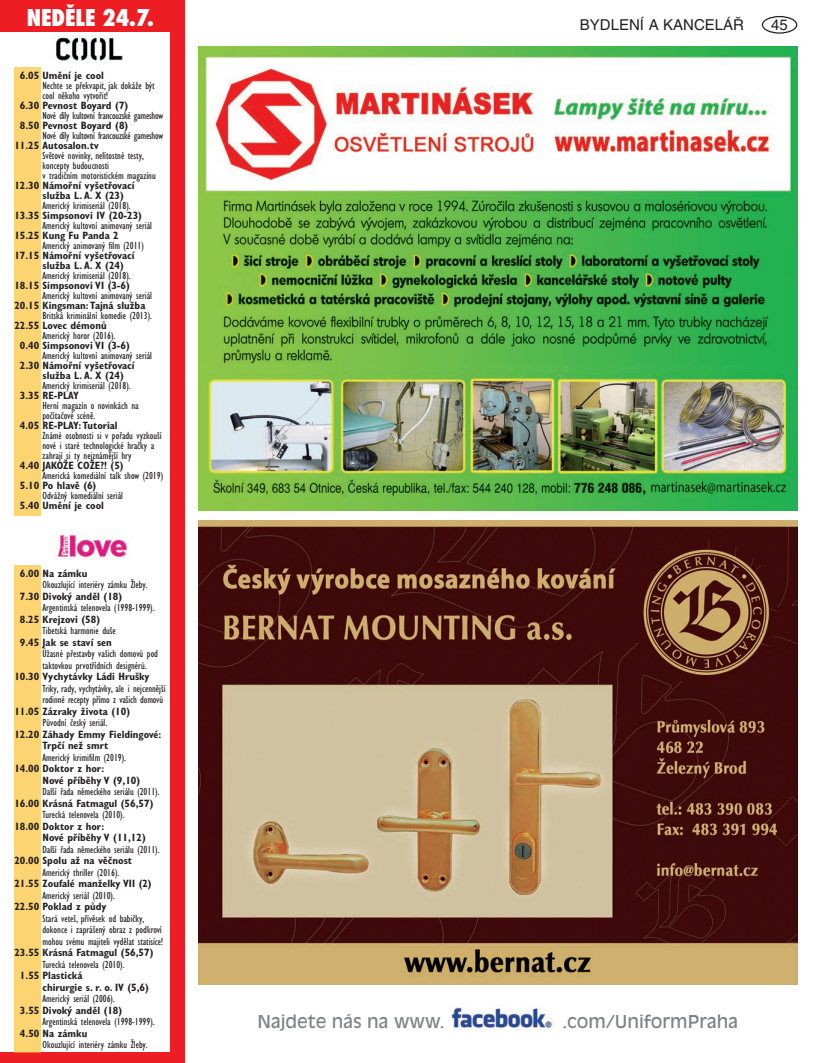
<style>
.page{position:relative;width:815px;height:1063px;background:#fff}
.page>*{position:absolute;margin:0;border:0;box-sizing:border-box;transform-origin:0 0}
.t1{font:800 condensed 22.5px "Futura";color:#fff}
.t2{font:17.5px "Antique Olive CE";color:#808285}
.t3{font:15px "Helvetica CE";color:#231f20}
.t4{font:condensed 10.62px/10px "Gill Sans CE";color:#231f20}
.t5{font:700 condensed 10.62px/11.5px "Gill Sans CE";color:#231f20}
.t6{font:condensed 10.62px "Gill Sans CE";letter-spacing:-.02em;color:#231f20}
</style>
<div class="page">
<div style="left:762px;top:16px;width:35px;height:18px;border:1px solid #231f20;border-radius:50%"></div>
<img style="left:451px;top:1007px;width:103px;height:23px">
<div style="left:0;top:0;width:184px;height:32px;background:#ee1d23"></div>
<img style="left:55px;top:36px;width:67px;height:25px">
<div style="left:170px;top:0;width:14px;height:1063px;background:#ee1d23"></div>
<div style="left:0;top:1052px;width:174px;height:11px;background:#ee1d23"></div>
<div style="left:14px;top:67px;width:27px;height:449px;background:#fdd472"></div>
<img style="left:55px;top:531px;width:75px;height:29px">
<div style="left:14px;top:565px;width:27px;height:487px;background:#fdd472"></div>
<img style="left:198px;top:521px;width:599px;height:464px">
<img style="left:198px;top:46px;width:599px;height:464px">
<h1 class="t1" style="left:27px;top:2px;width:129px">NEDĚLE 24.7.</h1>
<p class="t5" style="left:20px;top:70px;width:86px">6.05 Umění je cool</p>
<p class="t4" style="left:42px;top:81px;width:114px">Nechte se překvapit, jak dokáže být cool někoho vytvořit!</p>
<p class="t5" style="left:20px;top:100px;width:110px">6.30 Pevnost Boyard (7)</p>
<p class="t6" style="left:43px;top:109px;width:122px">Nové díly kultovní francouzské gameshow</p>
<p class="t5" style="left:20px;top:120px;width:110px">8.50 Pevnost Boyard (8)</p>
<p class="t6" style="left:43px;top:129px;width:122px">Nové díly kultovní francouzské gameshow</p>
<p class="t5" style="left:14px;top:140px;width:86px">11.25 Autosalon.tv</p>
<p class="t4" style="left:42px;top:151px;width:115px">Světové novinky, nelítostné testy, koncepty budoucnosti<br>v tradičním motoristickém magazínu</p>
<p class="t5" style="left:43px;top:181px;width:94px;line-height:10px;text-indent:-28px">12.30 Námořní vyšetřovací služba L. A. X (23)</p>
<p class="t4" style="left:43px;top:201px;width:90px">Americký krimiseriál (2018).</p>
<p class="t5" style="left:14px;top:210px;width:129px">13.35 Simpsonovi IV (20-23)</p>
<p class="t4" style="left:43px;top:221px;width:111px">Americký kultovní animovaný seriál</p>
<p class="t5" style="left:14px;top:230px;width:106px">15.25 Kung Fu Panda 2</p>
<p class="t4" style="left:43px;top:241px;width:103px">Americký animovaný film (2011)</p>
<p class="t5" style="left:43px;top:251px;width:94px;line-height:10px;text-indent:-28px">17.15 Námořní vyšetřovací služba L. A. X (24)</p>
<p class="t4" style="left:43px;top:271px;width:90px">Americký krimiseriál (2018).</p>
<p class="t5" style="left:14px;top:280px;width:117px">18.15 Simpsonovi VI (3-6)</p>
<p class="t4" style="left:43px;top:291px;width:111px">Americký kultovní animovaný seriál</p>
<p class="t5" style="left:14px;top:300px;width:133px">20.15 Kingsman: Tajná služba</p>
<p class="t4" style="left:43px;top:311px;width:111px">Britská kriminální komedie (2013).</p>
<p class="t5" style="left:14px;top:320px;width:94px">22.55 Lovec démonů</p>
<p class="t4" style="left:43px;top:331px;width:74px">Americký horor (2016).</p>
<p class="t5" style="left:20px;top:340px;width:112px">0.40 Simpsonovi VI (3-6)</p>
<p class="t4" style="left:43px;top:351px;width:111px">Americký kultovní animovaný seriál</p>
<p class="t5" style="left:43px;top:361px;width:94px;line-height:10px;text-indent:-23px">2.30 Námořní vyšetřovací služba L. A. X (24)</p>
<p class="t4" style="left:43px;top:381px;width:90px">Americký krimiseriál (2018).</p>
<p class="t5" style="left:20px;top:390px;width:60px">3.35 RE-PLAY</p>
<p class="t4" style="left:42px;top:401px;width:98px">Herní magazín o novinkách na počítačové scéně.</p>
<p class="t5" style="left:20px;top:420px;width:99px">4.05 RE-PLAY: Tutorial</p>
<p class="t4" style="left:43px;top:431px;width:121px">Známé osobnosti si v pořadu vyzkouší nové i staré technologické hračky a zahrají si ty nejznámější hry</p>
<p class="t5" style="left:20px;top:460px;width:105px">4.40 JAKOŽE COŽE?! (5)</p>
<p class="t4" style="left:43px;top:471px;width:122px">Americká komediální talk show (2019)</p>
<p class="t5" style="left:20px;top:480px;width:78px">5.10 Po hlavě (6)</p>
<p class="t4" style="left:42px;top:491px;width:82px">Odvážný komediální seriál</p>
<p class="t5" style="left:20px;top:500px;width:86px">5.40 Umění je cool</p>
<p class="t5" style="left:20px;top:568px;width:69px">6.00 Na zámku</p>
<p class="t4" style="left:42px;top:580px;width:107px">Okouzlující interiéry zámku Žleby.</p>
<p class="t5" style="left:20px;top:591px;width:104px">7.30 Divoký anděl (18)</p>
<p class="t4" style="left:43px;top:603px;width:114px">Argentinská telenovela (1998-1999).</p>
<p class="t5" style="left:20px;top:614px;width:82px">8.25 Krejzovi (58)</p>
<p class="t4" style="left:42px;top:626px;width:75px">Tibetská harmonie duše</p>
<p class="t5" style="left:20px;top:637px;width:93px">9.45 Jak se staví sen</p>
<p class="t4" style="left:42px;top:648px;width:117px;line-height:11.5px">Úžasné přestavby vašich domovů pod taktovkou prvotřídních designérů.</p>
<p class="t5" style="left:14px;top:671px;width:137px">10.30 Vychytávky Ládi Hrušky</p>
<p class="t4" style="left:43px;top:683px;width:125px;line-height:11.5px">Triky, rady, vychytávky, ale i nejcennější rodinné recepty přímo z vašich domovů</p>
<p class="t5" style="left:14px;top:706px;width:117px">11.05 Zázraky života (10)</p>
<p class="t4" style="left:43px;top:718px;width:66px">Původní český seriál.</p>
<p class="t5" style="left:43px;top:729px;width:120px;text-indent:-28px">12.20 Záhady Emmy Fieldingové:<br>Trpčí než smrt</p>
<p class="t4" style="left:43px;top:752px;width:85px">Americký krimifilm (2019).</p>
<p class="t5" style="left:43px;top:763px;width:99px;text-indent:-28px">14.00 Doktor z hor:<br>Nové příběhy V (9,10)</p>
<p class="t4" style="left:43px;top:787px;width:119px">Další řada německého seriálu (2011).</p>
<p class="t5" style="left:14px;top:798px;width:141px">16.00 Krásná Fatmagul (56,57)</p>
<p class="t4" style="left:43px;top:810px;width:84px">Turecká telenovela (2010).</p>
<p class="t5" style="left:43px;top:821px;width:105px;text-indent:-28px">18.00 Doktor z hor:<br>Nové příběhy V (11,12)</p>
<p class="t4" style="left:43px;top:844px;width:119px">Další řada německého seriálu (2011).</p>
<p class="t5" style="left:14px;top:855px;width:119px">20.00 Spolu až na věčnost</p>
<p class="t4" style="left:43px;top:867px;width:78px">Americký thriller (2016).</p>
<p class="t5" style="left:14px;top:878px;width:139px">21.55 Zoufalé manželky VII (2)</p>
<p class="t4" style="left:43px;top:890px;width:74px">Americký seriál (2010).</p>
<p class="t5" style="left:14px;top:901px;width:94px">22.50 Poklad z půdy</p>
<p class="t4" style="left:42px;top:913px;width:122px;line-height:11.5px">Stará veteš, přívěsek od babičky, dokonce i zaprášený obraz z podkroví mohou svému majiteli vydělat statisíce!</p>
<p class="t5" style="left:14px;top:947px;width:141px">23.55 Krásná Fatmagul (56,57)</p>
<p class="t4" style="left:43px;top:959px;width:84px">Turecká telenovela (2010).</p>
<p class="t5" style="left:43px;top:970px;width:108px;text-indent:-23px">1.55 Plastická<br>chirurgie s. r. o. IV (5,6)</p>
<p class="t4" style="left:43px;top:994px;width:74px">Americký seriál (2006).</p>
<p class="t5" style="left:20px;top:1005px;width:104px">3.55 Divoký anděl (18)</p>
<p class="t4" style="left:43px;top:1017px;width:114px">Argentinská telenovela (1998-1999).</p>
<p class="t5" style="left:20px;top:1028px;width:69px">4.50 Na zámku</p>
<p class="t4" style="left:43px;top:1040px;width:107px">Okouzlující interiéry zámku Žleby.</p>
<h3 class="t3" style="left:580px;top:16px;width:166px">BYDLENÍ A KANCELÁŘ</h3>
<h3 class="t3" style="left:771px;top:16px;width:18px">45</h3>
<h2 class="t2" style="left:257px;top:1012px;width:189px">Najdete nás na www.</h2>
<h2 class="t2" style="left:562px;top:1012px;width:177px">.com/UniformPraha</h2>
</div>
